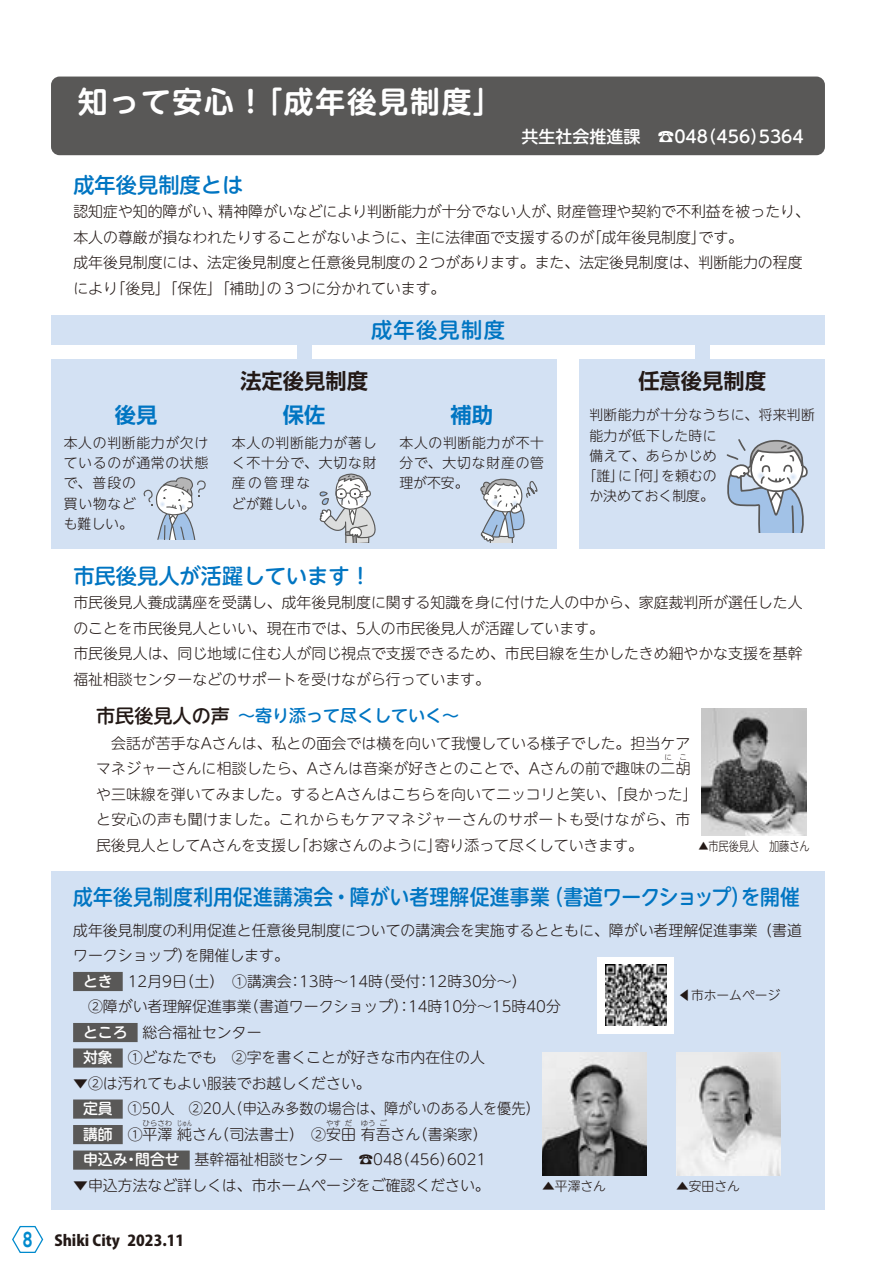
<style>
.page{position:relative;width:893px;height:1263px;background:#fff}
.page>*{position:absolute;margin:0;border:0;box-sizing:border-box;transform-origin:0 0}
.t1{font:700 29.7px "UD Shin M Go Pr 6 N De";letter-spacing:.06em;color:#fff}
.t2{font:500 21.3px "UD Shin M Go Pr 6 N";color:#0075c2;scale:.93 1}
.t3{font:500 21.3px "UD Shin M Go Pr 6 N";color:#0075c2}
.t4{font:700 21.3px "UD Shin Go Pro De";color:#231916}
.t5{font:700 21.3px "UD Shin Go Pro De";color:#0075c2}
.t6{font:500 16.95px "UD Shin M Go Pr 6 N";color:#fff}
.t7{font:500 16.95px "UD Shin M Go Pr 6 N";color:#0075c2}
.t8{font:800 15px "Koz Go Pro";color:#231916}
.t9{font:300 14.85px/25.5px "UD Shin M Go Pr 6 N";color:#231916}
.t10{font:300 13.8px/20.2px "UD Shin M Go Pr 6 N";letter-spacing:.05em;color:#231916}
.t11{font:300 13.8px "UD Shin M Go Pr 6 N";letter-spacing:.025em;color:#231916}
.t12{font:300 13.8px "UD Shin M Go Pr 6 N";letter-spacing:.02em;color:#231916}
.t13{font:300 13.8px "UD Shin M Go Pr 6 N";color:#231916}
.t14{font:300 12.75px "UD Shin M Go Pr 6 N";color:#231916}
.t15{font:300 12.75px "UD Shin M Go Pr 6 N";color:#231916;scale:.8 1}
.t16{font:300 7.5px "UD Shin M Go Pr 6 N";color:#231916}
.t17{font:300 7.5px "UD Shin M Go Pr 6 N";color:#231916;scale:.67 1}
.s1{font-size:19.2px;color:#231916}
.s2{font-weight:500;color:#fff}
.s3{font-family:"Jun 501 Pro";font-weight:700;font-size:19.2px;color:#008acd}
</style>
<div class="page">
<div style="left:51px;top:872px;width:774px;height:338px;background:#d3e1f3"></div>
<div style="left:73px;top:972px;width:50px;height:19px;background:#595857"></div>
<div style="left:73px;top:1023px;width:65px;height:19px;background:#595857"></div>
<div style="left:73px;top:1048px;width:50px;height:19px;background:#595857"></div>
<div style="left:73px;top:1099px;width:50px;height:20px;background:#595857"></div>
<div style="left:73px;top:1125px;width:50px;height:19px;background:#595857"></div>
<div style="left:73px;top:1150px;width:117px;height:20px;background:#595857"></div>
<div style="left:51px;top:77px;width:774px;height:78px;background:#595857;border-radius:9px"></div>
<div style="left:51px;top:360px;width:506px;height:189px;background:#d3e1f3"></div>
<div style="left:579px;top:360px;width:246px;height:189px;background:#d3e1f3"></div>
<div style="left:51px;top:315px;width:774px;height:29px;background:#d3e1f3"></div>
<div style="left:297px;top:339px;width:15px;height:26px;background:#d3e1f3"></div>
<div style="left:695px;top:339px;width:15px;height:26px;background:#d3e1f3"></div>
<img style="left:702px;top:708px;width:104px;height:128px">
<div style="left:597px;top:957px;width:77px;height:76px;background:#fff"></div>
<img style="left:605px;top:964px;width:61px;height:62px">
<img style="left:542px;top:1052px;width:104px;height:124px">
<img style="left:676px;top:1052px;width:104px;height:124px">
<svg style="left:143px;top:477px;width:63px;height:62px"></svg>
<svg style="left:319px;top:473px;width:57px;height:69px"></svg>
<svg style="left:480px;top:478px;width:57px;height:64px"></svg>
<svg style="left:726px;top:439px;width:82px;height:93px"></svg>
<svg style="left:12px;top:1225px;width:32px;height:28px"></svg>
<h1 class="t1" style="left:78px;top:77px;width:427px">知って安心！「成年後見制度」</h1>
<h2 class="t3" style="left:73px;top:167px;width:172px">成年後見制度とは</h2>
<p class="t6" style="left:521px;top:122px;width:284px">共生社会推進課　☎048（456）5364</p>
<p class="t9" style="left:73px;top:198px;width:738px">認知症や知的障がい、精神障がいなどにより判断能力が十分でない人が、財産管理や契約で不利益を被ったり、本人の尊厳が損なわれたりすることがないように、主に法律面で支援するのが「成年後見制度」です。<br>成年後見制度には、法定後見制度と任意後見制度の2つがあります。また、法定後見制度は、判断能力の程度により「後見」「保佐」「補助」の3つに分かれています。</p>
<h2 class="t5" style="left:115px;top:397px;width:44px">後見</h2>
<p class="t10" style="left:64px;top:432px;width:146px">本人の判断能力が欠けているのが通常の状態で、普段の<br>買い物など<br>も難しい。</p>
<h2 class="t3" style="left:371px;top:312px;width:135px">成年後見制度</h2>
<h2 class="t4" style="left:240px;top:363px;width:129px">法定後見制度</h2>
<h2 class="t4" style="left:638px;top:363px;width:129px">任意後見制度</h2>
<h2 class="t5" style="left:283px;top:397px;width:44px">保佐</h2>
<p class="t10" style="left:232px;top:432px;width:146px">本人の判断能力が著しく不十分で、大切な財産の管理な<br>どが難しい。</p>
<h2 class="t5" style="left:450px;top:397px;width:44px">補助</h2>
<p class="t12" style="left:589px;top:404px;width:227px">判断能力が十分なうちに、将来判断</p>
<p class="t11" style="left:589px;top:424px;width:129px">能力が低下した時に</p>
<p class="t11" style="left:589px;top:444px;width:129px">備えて、あらかじめ</p>
<p class="t10" style="left:583px;top:465px;width:135px">「誰」に「何」を頼むの</p>
<p class="t13" style="left:589px;top:485px;width:126px">か決めておく制度。</p>
<p class="t10" style="left:399px;top:432px;width:146px;text-align:justify">本人の判断能力が不十分で、大切な財産の管理が不安。</p>
<h2 class="t3" style="left:73px;top:558px;width:299px">市民後見人が活躍しています！</h2>
<p class="t9" style="left:73px;top:589px;width:731px">市民後見人養成講座を受講し、成年後見制度に関する知識を身に付けた人の中から、家庭裁判所が選任した人のことを市民後見人といい、現在市では、5人の市民後見人が活躍しています。<br>市民後見人は、同じ地域に住む人が同じ視点で支援できるため、市民目線を生かしたきめ細やかな支援を基幹福祉相談センターなどのサポートを受けながら行っています。</p>
<p class="t7" style="left:96px;top:701px;width:365px"><span class="s1">市民後見人の声</span>～寄り添って尽くしていく～</p>
<p class="t9" style="left:96px;top:729px;width:596px">　会話が苦手なAさんは、私との面会では横を向いて我慢している様子でした。担当ケアマネジャーさんに相談したら、Aさんは音楽が好きとのことで、Aさんの前で趣味の二胡</p>
<p class="t16" style="left:664px;top:751px;width:9px">に</p>
<p class="t16" style="left:679px;top:751px;width:9px">こ</p>
<p class="t9" style="left:96px;top:781px;width:603px">や三味線を弾いてみました。するとAさんはこちらを向いてニッコリと笑い、「良かった」と安心の声も聞けました。これからもケアマネジャーさんのサポートも受けながら、市民後見人としてAさんを支援し「お嫁さんのように」寄り添って尽くしていきます。</p>
<p class="t15" style="left:698px;top:836px;width:141px">▲市民後見人　加藤さん</p>
<h2 class="t2" style="left:73px;top:879px;width:783px">成年後見制度利用促進講演会・障がい者理解促進事業（書道ワークショップ）を開催</h2>
<p class="t9" style="left:73px;top:916px;width:730px">成年後見制度の利用促進と任意後見制度についての講演会を実施するとともに、障がい者理解促進事業（書道</p>
<p class="t9" style="left:73px;top:942px;width:217px">ワークショップ）を開催します。</p>
<p class="t9" style="left:83px;top:967px;width:445px"><span class="s2">とき</span> 12月9日（土） ①講演会：13時～14時（受付：12時30分～）</p>
<p class="t9" style="left:73px;top:993px;width:489px">　②障がい者理解促進事業（書道ワークショップ）：14時10分～15時40分</p>
<p class="t9" style="left:83px;top:1018px;width:180px"><span class="s2">ところ</span> 総合福祉センター</p>
<p class="t9" style="left:83px;top:1044px;width:403px"><span class="s2">対象</span> ①どなたでも　②字を書くことが好きな市内在住の人</p>
<p class="t9" style="left:83px;top:1070px;width:458px;text-indent:-10px">▼②は汚れてもよい服装でお越しください。<br><span class="s2">定員</span> ①50人　②20人（申込み多数の場合は、障がいのある人を優先）<span class="s2">講師</span> ①平澤純さん（司法書士）　②安田有吾さん（書楽家）</p>
<p class="t14" style="left:678px;top:985px;width:104px">◀市ホームページ</p>
<p class="t16" style="left:143px;top:1117px;width:31px">ひらさわ</p>
<p class="t17" style="left:177px;top:1117px;width:24px">じゅん</p>
<p class="t16" style="left:326px;top:1117px;width:16px">やす</p>
<p class="t16" style="left:345px;top:1117px;width:9px">だ</p>
<p class="t16" style="left:361px;top:1117px;width:16px">ゆう</p>
<p class="t16" style="left:379px;top:1117px;width:9px">ご</p>
<p class="t9" style="left:83px;top:1146px;width:405px"><span class="s2">申込み・問合せ</span> 基幹福祉相談センター　☎048（456）6021</p>
<p class="t9" style="left:73px;top:1172px;width:418px">▼申込方法など詳しくは、市ホームページをご確認ください。</p>
<p class="t14" style="left:542px;top:1176px;width:65px">▲平澤さん</p>
<p class="t14" style="left:676px;top:1176px;width:65px">▲安田さん</p>
<p class="t8" style="left:23px;top:1231px;width:163px"><span class="s3">8</span> Shiki City 2023.11</p>
</div>
